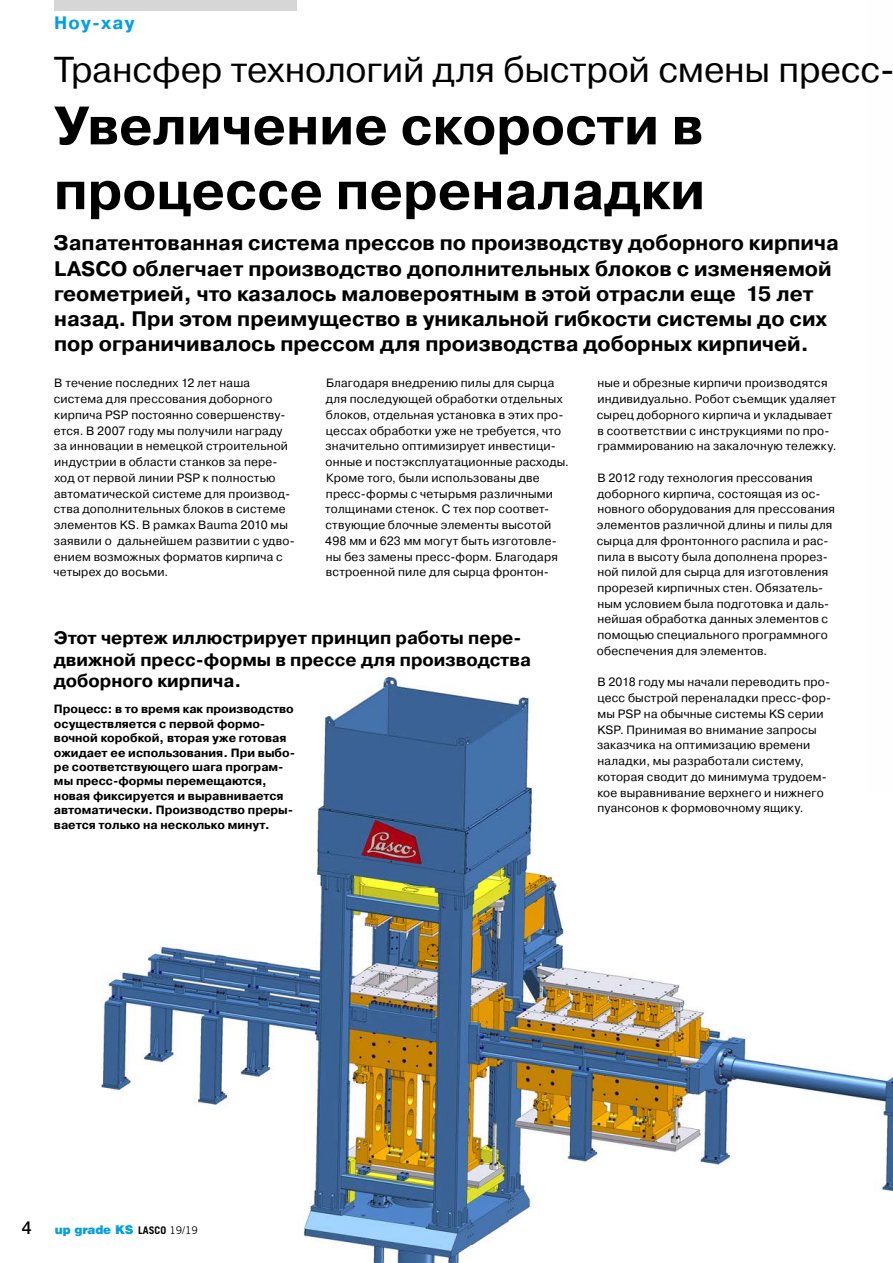
<style>
.page{position:relative;width:893px;height:1263px;background:#fff}
.page>*{position:absolute;margin:0;border:0;box-sizing:border-box;transform-origin:0 0}
.t1{font:700 54px/64.8px "Pragmatica";color:#000}
.t2{font:36px "Pragmatica C";letter-spacing:-.005em;color:#000}
.t3{font:700 21px/25.2px "Pragmatica";color:#000}
.t4{font:700 18px/21.6px "Pragmatica";color:#000}
.t5{font:700 18px "Pragmatica C";letter-spacing:.06em;color:#009fe3}
.t6{font:500 18px "Helvetica Neue";color:#000}
.t7{font:12px/15.8px "Pragmatica C";letter-spacing:.015em;color:#000}
.t8{font:700 12px/14.4px "Pragmatica";color:#000}
.t9{font:900 12px "Helvetica";letter-spacing:-.01em;color:#009fe3}
.s1{font-family:"Trade Gothic";font-weight:700;font-size:10.5px;color:#000}
.s2{font-family:"Trade Gothic";font-weight:400;font-size:10.5px;color:#000}
</style>
<div class="page">
<img style="left:101px;top:674px;width:792px;height:589px">
<div style="left:54px;top:0;width:242px;height:11px;background:#d6d6d6"></div>
<img style="left:868px;top:674px;width:25px;height:118px">
<h3 class="t5" style="left:54px;top:13px;width:82px">Ноу-хау</h3>
<h2 class="t2" style="left:54px;top:50px;width:842px">Трансфер технологий для быстрой смены пресс-</h2>
<h1 class="t1" style="left:54px;top:94px;width:653px">Увеличение скорости в процессе переналадки</h1>
<p class="t3" style="left:54px;top:231px;width:787px">Запатентованная система прессов по производству доборного кирпича LASCO облегчает производство дополнительных блоков с изменяемой геометрией, что казалось маловероятным в этой отрасли еще 15 лет назад. При этом преимущество в уникальной гибкости системы до сих пор ограничивалось прессом для производства доборных кирпичей.</p>
<p class="t7" style="left:54px;top:375px;width:243px">В течение последних 12 лет наша система для прессования доборного кирпича PSP постоянно совершенству&shy;ется. В 2007 году мы получили награду за инновации в немецкой строительной индустрии в области станков за пере&shy;ход от первой линии PSP к полностью автоматической системе для производ&shy;ства дополнительных блоков в системе элементов KS. В рамках Bauma 2010 мы заявили о дальнейшем развитии с удво&shy;ением возможных форматов кирпича с четырех до восьми.</p>
<p class="t7" style="left:325px;top:375px;width:245px">Благодаря внедрению пилы для сырца для последующей обработки отдельных блоков, отдельная установка в этих про&shy;цессах обработки уже не требуется, что значительно оптимизирует инвестици&shy;онные и постэксплуатационные расходы.<br>Кроме того, были использованы две пресс-формы с четырьмя различными толщинами стенок. С тех пор соответ&shy;ствующие блочные элементы высотой 498 мм и 623 мм могут быть изготовле&shy;ны без замены пресс-форм. Благодаря встроенной пиле для сырца фронтон-</p>
<h3 class="t4" style="left:54px;top:627px;width:479px">Этот чертеж иллюстрирует принцип работы пере&shy;движной пресс-формы в прессе для производства доборного кирпича.</h3>
<p class="t8" style="left:54px;top:702px;width:243px">Процесс: в то время как производство осуществляется с первой формо&shy;вочной коробкой, вторая уже готовая ожидает ее использования. При выбо&shy;ре соответствующего шага програм&shy;мы пресс-формы перемещаются, новая фиксируется и выравнивается автоматически. Производство преры&shy;вается только на несколько минут.</p>
<p class="t7" style="left:597px;top:375px;width:241px">ные и обрезные кирпичи производятся индивидуально. Робот съемщик удаляет сырец доборного кирпича и укладывает в соответствии с инструкциями по про&shy;граммированию на закалочную тележку.</p>
<p class="t7" style="left:597px;top:470px;width:240px">В 2012 году технология прессования доборного кирпича, состоящая из ос&shy;новного оборудования для прессования элементов различной длины и пилы для сырца для фронтонного распила и рас&shy;пила в высоту была дополнена прорез&shy;ной пилой для сырца для изготовления прорезей кирпичных стен. Обязатель&shy;ным условием была подготовка и даль&shy;нейшая обработка данных элементов с помощью специального программного обеспечения для элементов.</p>
<p class="t7" style="left:597px;top:674px;width:236px">В 2018 году мы начали переводить про&shy;цесс быстрой переналадки пресс-фор&shy;мы PSP на обычные системы KS серии KSP. Принимая во внимание запросы заказчика на оптимизацию времени наладки, мы разработали систему, которая сводит до минимума трудоем&shy;кое выравнивание верхнего и нижнего пуансонов к формовочному ящику.</p>
<h3 class="t6" style="left:22px;top:1217px;width:12px">4</h3>
<p class="t9" style="left:55px;top:1222px;width:145px">up grade KS <span class="s1">LASCO</span> <span class="s2">19/19</span></p>
</div>
